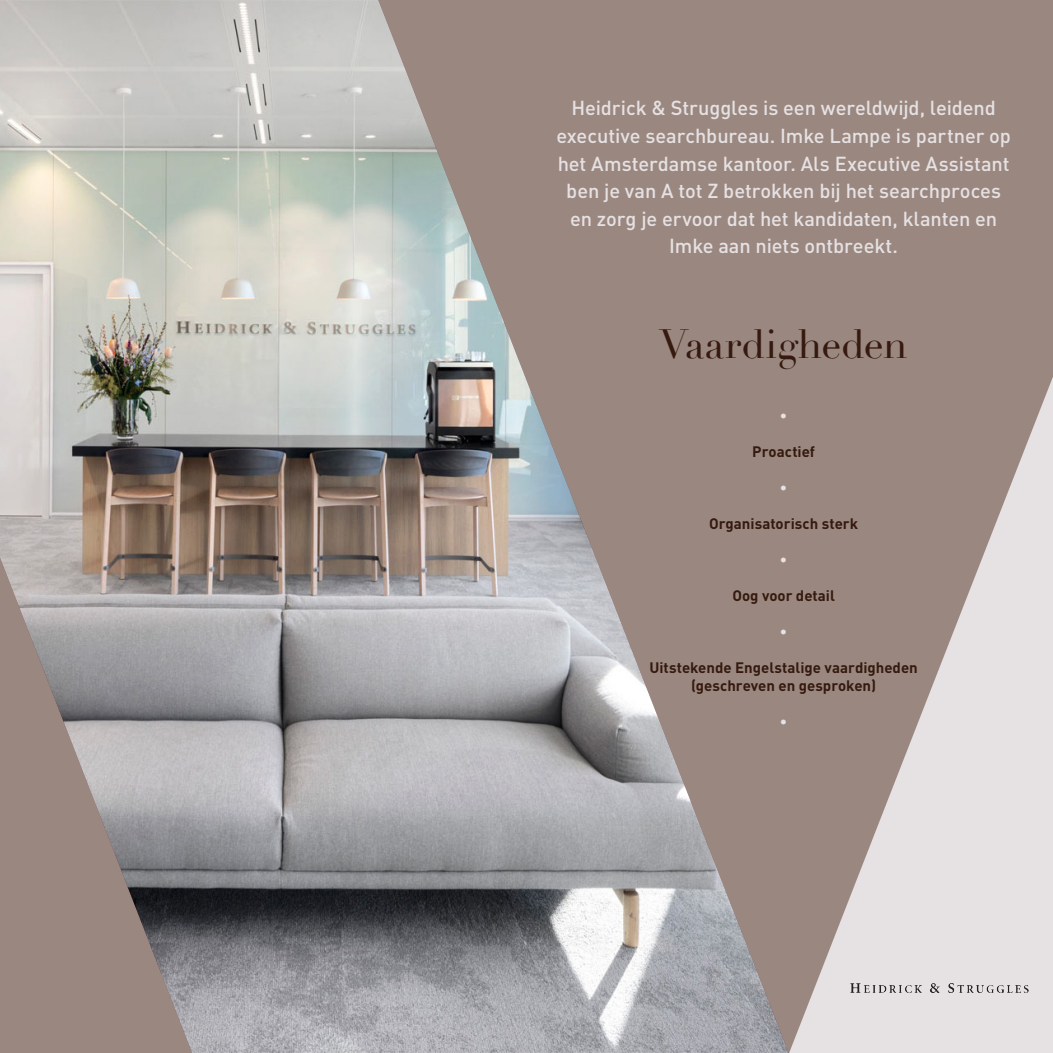
<style>
.page{position:relative;width:1053px;height:1053px;background:#fff}
.page>*{position:absolute;margin:0;border:0;box-sizing:border-box;transform-origin:0 0}
.t1{font:40px "Didot";letter-spacing:-.01em;color:#361a0f}
.t2{font:500 20px/27.5px "DIN Pro";letter-spacing:-.005em;color:#e6e1e3;text-align:center}
.t3{font:700 15px/18px "DIN Pro";color:#361a0f;text-align:center}
.t4{font:700 15px "DIN Pro";color:#e6e1e3}
</style>
<div class="page">
<div style="left:0;top:0;width:1052px;height:1052px;background:#9a8880"></div>
<img style="left:0;top:0;width:788px;height:1052px">
<svg style="left:789px;top:379px;width:263px;height:673px"></svg>
<img style="left:850px;top:983px;width:178px;height:9px">
<p class="t2" style="left:556px;top:94px;width:456px">Heidrick &amp; Struggles is een wereldwijd, leidend executive searchbureau. Imke Lampe is partner op het Amsterdamse kantoor. Als Executive Assistant ben je van A tot Z betrokken bij het searchproces en zorg je ervoor dat het kandidaten, klanten en Imke aan niets ontbreekt.</p>
<p class="t1" style="left:659px;top:320px;width:250px">Vaardigheden</p>
<p class="t4" style="left:780px;top:405px;width:9px">•</p>
<p class="t3" style="left:752px;top:441px;width:64px">Proactief</p>
<p class="t4" style="left:780px;top:477px;width:9px">•</p>
<p class="t3" style="left:709px;top:513px;width:151px">Organisatorisch sterk</p>
<p class="t4" style="left:780px;top:549px;width:9px">•</p>
<p class="t3" style="left:732px;top:585px;width:104px">Oog voor detail</p>
<p class="t4" style="left:780px;top:621px;width:9px">•</p>
<p class="t3" style="left:649px;top:657px;width:270px">Uitstekende Engelstalige vaardigheden (geschreven en gesproken)</p>
<p class="t4" style="left:780px;top:711px;width:9px">•</p>
</div>
